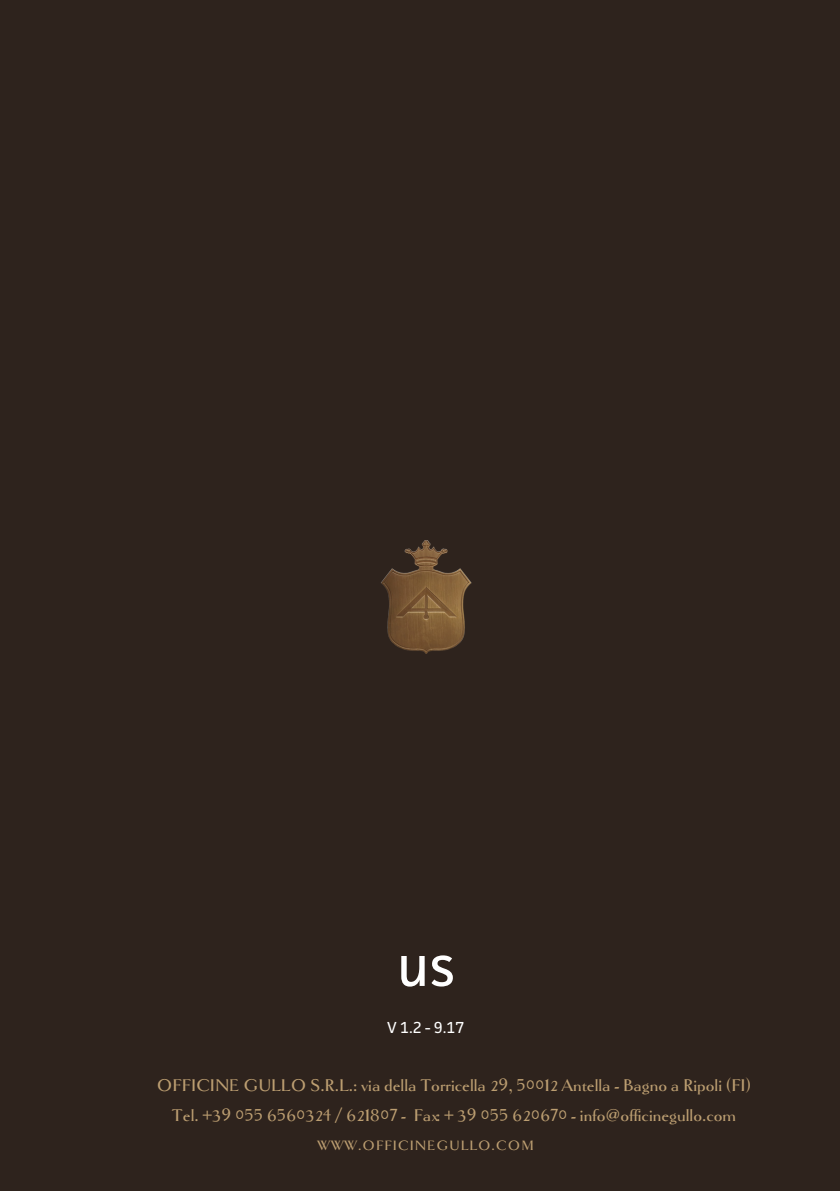
<style>
.page{position:relative;width:840px;height:1191px;background:#fff}
.page>*{position:absolute;margin:0;border:0;box-sizing:border-box;transform-origin:0 0}
.Normale{font:60px "Facit";color:#fff}
.sottotitolo_puntini{font:20px "Officine Gullo";color:#bc9e71}
.sottotitolo_puntini-2{font:16px "Officine Gullo";letter-spacing:.06em;color:#bc9e71}
.Normale-2{font:16px "Facit";color:#fff}
</style>
<div class="page">
<div style="left:0;top:0;width:839px;height:1191px;background:#2e231d"></div>
<img style="left:381px;top:540px;width:90px;height:113px">
<p class="Normale" style="left:396px;top:927px;width:60px">us</p>
<p class="Normale-2" style="left:387px;top:1017px;width:79px">V 1.2 - 9.17</p>
<p class="sottotitolo_puntini" style="left:157px;top:1075px;width:595px">OFFICINE GULLO S.R.L.: via della Torricella 29, 50012 Antella - Bagno a Ripoli (FI)</p>
<p class="sottotitolo_puntini" style="left:172px;top:1105px;width:565px">Tel. +39 055 6560324 / 621807 - Fax: + 39 055 620670 - info@officinegullo.com</p>
<p class="sottotitolo_puntini-2" style="left:317px;top:1137px;width:217px">WWW.OFFICINEGULLO.COM</p>
</div>
